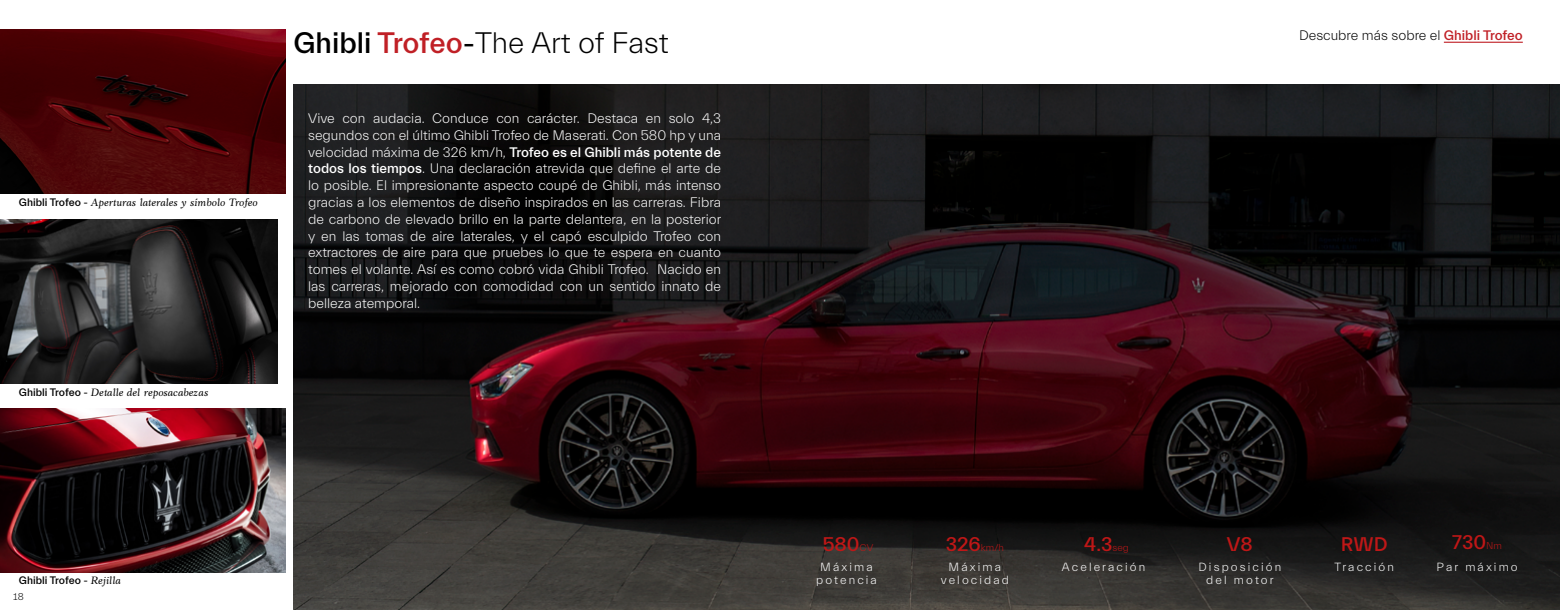
<style>
.page{position:relative;width:1560px;height:610px;background:#fff}
.page>*{position:absolute;margin:0;border:0;box-sizing:border-box;transform-origin:0 0}
.t1{font:300 30px "Everett";color:#000}
.t2{font:500 20px "Everett";color:#bf1717}
.t3{font:300 14px/16.8px "Everett";color:#fff;text-align:justify}
.t4{font:300 14px "Everett";color:#000}
.t5{font:300 12px/13px "Everett";letter-spacing:.175em;color:#fff;text-align:center}
.t6{font:italic 11px "Anko";color:#000}
.t7{font:500 11px "Everett";color:#000}
.t8{font:300 10px "Everett";color:#bf1717}
.t9{font:300 10px "Everett";color:#000}
.s1{font-family:"Everett";font-weight:500;font-style:normal}
.s2{font-weight:500}
.s3{font-weight:500;color:#c02026}
.s4{font-family:"Anko";font-weight:400;font-style:italic}
.s5{font-weight:300;font-size:10px}
.s6{font-weight:500;font-size:20px}
</style>
<div class="page">
<img style="left:294px;top:84px;width:1265px;height:525px">
<hr style="left:1443px;top:42px;width:79px;height:1px;background:#c02026">
<img style="left:0;top:220px;width:277px;height:163px">
<img style="left:0;top:408px;width:285px;height:164px">
<img style="left:0;top:29px;width:285px;height:165px">
<p class="t6" style="left:19px;top:197px;width:240px"><span class="s1">Ghibli Trofeo -</span> Aperturas laterales y símbolo Trofeo</p>
<p class="t6" style="left:19px;top:386px;width:190px"><span class="s1">Ghibli Trofeo -</span> Detalle del reposacabezas</p>
<h1 class="t1" style="left:293px;top:27px;width:376px"><span class="s2">Ghibli</span> <span class="s3">Trofeo</span><span class="s2">-</span>The Art of Fast</h1>
<p class="t3" style="left:308px;top:110px;width:414px">Vive con audacia. Conduce con carácter. Destaca en solo 4,3 segundos con el último Ghibli Trofeo de Maserati. Con 580 hp y una velocidad máxima de 326 km/h, <span class="s2">Trofeo es el Ghibli más potente de todos los tiempos</span>. Una declaración atrevida que define el arte de lo posible. El impresionante aspecto coupé de Ghibli, más intenso gracias a los elementos de diseño inspirados en las carreras. Fibra de carbono de elevado brillo en la parte delantera, en la posterior y en las tomas de aire laterales, y el capó esculpido Trofeo con extractores de aire para que pruebes lo que te espera en cuanto tomes el volante. Así es como cobró vida Ghibli Trofeo. Nacido en las carreras, mejorado con comodidad con un sentido innato de belleza atemporal.</p>
<p class="t7" style="left:19px;top:574px;width:103px">Ghibli Trofeo - <span class="s4">Rejilla</span></p>
<p class="t9" style="left:13px;top:591px;width:12px">18</p>
<p class="t4" style="left:1298px;top:28px;width:225px">Descubre más sobre el <span class="s3">Ghibli Trofeo</span></p>
<h2 class="t2" style="left:822px;top:533px;width:52px">580<span class="s5">CV</span></h2>
<p class="t8" style="left:945px;top:542px;width:60px"><span class="s6">326</span>km/h</p>
<h2 class="t2" style="left:1084px;top:533px;width:46px">4.3<span class="s5">seg</span></h2>
<h2 class="t2" style="left:1226px;top:533px;width:27px">V8</h2>
<h2 class="t2" style="left:1340px;top:533px;width:48px">RWD</h2>
<h2 class="t2" style="left:1451px;top:531px;width:51px">730<span class="s5">Nm</span></h2>
<p class="t5" style="left:816px;top:561px;width:62px">Máxima potencia</p>
<p class="t5" style="left:948px;top:561px;width:54px">Máxima</p>
<p class="t5" style="left:1061px;top:561px;width:85px">Aceleración</p>
<p class="t5" style="left:940px;top:574px;width:70px">velocidad</p>
<p class="t5" style="left:1198px;top:561px;width:84px">Disposición del motor</p>
<p class="t5" style="left:1334px;top:561px;width:61px">Tracción</p>
<p class="t5" style="left:1436px;top:561px;width:83px">Par máximo</p>
</div>
